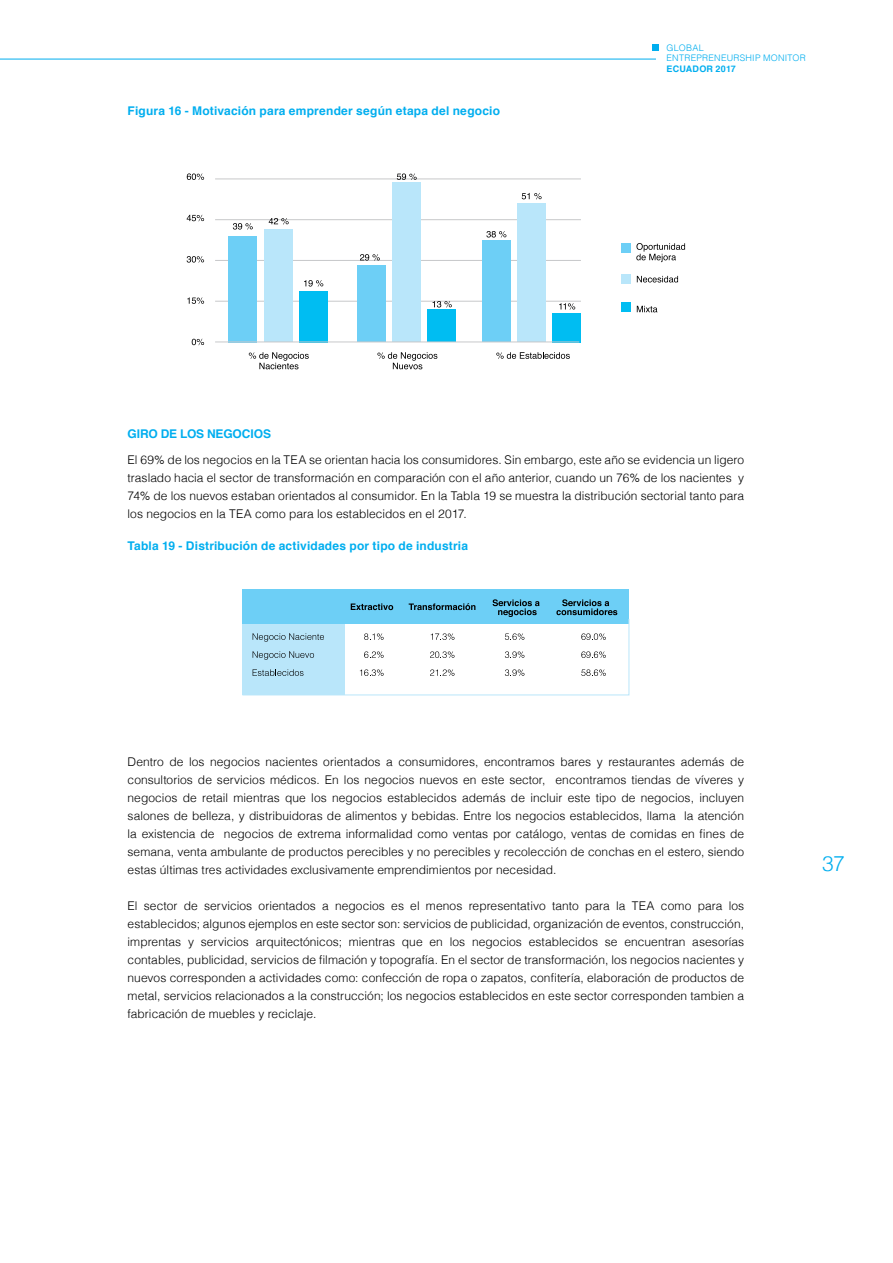
<style>
.page{position:relative;width:893px;height:1263px;background:#fff}
.page>*{position:absolute;margin:0;border:0;box-sizing:border-box;transform-origin:0 0}
.t1{font:300 21px "Helvetica";color:#00aeef}
.t2{font:300 12px/18px "Helvetica";letter-spacing:.005em;color:#000;text-align:justify}
.t3{font:700 12px "Helvetica";letter-spacing:.015em;color:#00aeef}
.t4{font:700 12px "Helvetica";letter-spacing:-.005em;color:#00aeef}
.t5{font:300 9px/10.5px "Helvetica";letter-spacing:.03em;color:#00aeef}
.t6{font:700 9px "Helvetica";letter-spacing:.02em;color:#00aeef}
</style>
<div class="page">
<hr style="left:0;top:59px;width:656px;height:1px;background:#00aeef">
<svg style="left:653px;top:45px;width:6px;height:6px"></svg>
<hr style="left:215px;top:301px;width:366px;height:1px;background:#c7c8ca">
<hr style="left:215px;top:260px;width:366px;height:1px;background:#c7c8ca">
<hr style="left:215px;top:219px;width:366px;height:1px;background:#c7c8ca">
<hr style="left:215px;top:179px;width:366px;height:1px;background:#c7c8ca">
<div style="left:229px;top:236px;width:28px;height:106px;background:#6dcff6"></div>
<div style="left:299px;top:291px;width:28px;height:51px;background:#00bdf2"></div>
<div style="left:264px;top:229px;width:28px;height:113px;background:#b9e6fa"></div>
<div style="left:357px;top:265px;width:28px;height:77px;background:#6dcff6"></div>
<div style="left:428px;top:309px;width:28px;height:33px;background:#00bdf2"></div>
<div style="left:393px;top:183px;width:28px;height:159px;background:#b9e6fa"></div>
<div style="left:482px;top:240px;width:28px;height:102px;background:#6dcff6"></div>
<div style="left:553px;top:313px;width:28px;height:29px;background:#00bdf2"></div>
<div style="left:518px;top:203px;width:28px;height:139px;background:#b9e6fa"></div>
<hr style="left:215px;top:342px;width:364px;height:1px;background:#c7c8ca">
<svg style="left:192px;top:339px;width:12px;height:6px"></svg>
<svg style="left:187px;top:297px;width:17px;height:7px"></svg>
<svg style="left:187px;top:256px;width:17px;height:7px"></svg>
<svg style="left:187px;top:215px;width:17px;height:6px"></svg>
<svg style="left:187px;top:173px;width:17px;height:7px"></svg>
<svg style="left:233px;top:223px;width:20px;height:7px"></svg>
<svg style="left:269px;top:218px;width:20px;height:6px"></svg>
<svg style="left:304px;top:280px;width:19px;height:7px"></svg>
<svg style="left:360px;top:254px;width:20px;height:7px"></svg>
<svg style="left:486px;top:231px;width:20px;height:6px"></svg>
<svg style="left:522px;top:193px;width:20px;height:6px"></svg>
<svg style="left:559px;top:303px;width:16px;height:7px"></svg>
<svg style="left:397px;top:173px;width:20px;height:7px"></svg>
<svg style="left:432px;top:301px;width:20px;height:6px"></svg>
<div style="left:621px;top:243px;width:9px;height:9px;background:#6dcff6"></div>
<div style="left:621px;top:274px;width:9px;height:10px;background:#b9e6fa"></div>
<div style="left:621px;top:302px;width:9px;height:9px;background:#00bdf2"></div>
<svg style="left:249px;top:352px;width:60px;height:17px"></svg>
<svg style="left:377px;top:352px;width:60px;height:17px"></svg>
<svg style="left:496px;top:352px;width:74px;height:7px"></svg>
<svg style="left:636px;top:243px;width:49px;height:19px"></svg>
<svg style="left:637px;top:276px;width:41px;height:6px"></svg>
<svg style="left:637px;top:306px;width:20px;height:6px"></svg>
<div style="left:242px;top:589px;width:386px;height:34px;background:#6dcff6"></div>
<svg style="left:242px;top:599px;width:388px;height:97px"></svg>
<p class="t3" style="left:128px;top:101px;width:374px">Figura 16 - Motivación para emprender según etapa del negocio</p>
<p class="t5" style="left:667px;top:42px;width:141px">GLOBAL<br>ENTREPRENEURSHIP MONITOR</p>
<p class="t6" style="left:667px;top:62px;width:71px">ECUADOR 2017</p>
<p class="t4" style="left:128px;top:424px;width:145px">GIRO DE LOS NEGOCIOS</p>
<p class="t2" style="left:128px;top:450px;width:618px">El 69% de los negocios en la TEA se orientan hacia los consumidores. Sin embargo, este año se evidencia un ligero traslado hacia el sector de transformación en comparación con el año anterior, cuando un 76% de los nacientes y 74% de los nuevos estaban orientados al consumidor. En la Tabla 19 se muestra la distribución sectorial tanto para los negocios en la TEA como para los establecidos en el 2017.</p>
<p class="t3" style="left:128px;top:536px;width:342px">Tabla 19 - Distribución de actividades por tipo de industria</p>
<p class="t2" style="left:128px;top:752px;width:618px">Dentro de los negocios nacientes orientados a consumidores, encontramos bares y restaurantes además de consultorios de servicios médicos. En los negocios nuevos en este sector, encontramos tiendas de víveres y negocios de retail mientras que los negocios establecidos además de incluir este tipo de negocios, incluyen salones de belleza, y distribuidoras de alimentos y bebidas. Entre los negocios establecidos, llama la atención la existencia de negocios de extrema informalidad como ventas por catálogo, ventas de comidas en fines de semana, venta ambulante de productos perecibles y no perecibles y recolección de conchas en el estero, siendo estas últimas tres actividades exclusivamente emprendimientos por necesidad.</p>
<p class="t2" style="left:128px;top:896px;width:618px">El sector de servicios orientados a negocios es el menos representativo tanto para la TEA como para los establecidos; algunos ejemplos en este sector son: servicios de publicidad, organización de eventos, construcción, imprentas y servicios arquitectónicos; mientras que en los negocios establecidos se encuentran asesorías contables, publicidad, servicios de filmación y topografía. En el sector de transformación, los negocios nacientes y nuevos corresponden a actividades como: confección de ropa o zapatos, confitería, elaboración de productos de metal, servicios relacionados a la construcción; los negocios establecidos en este sector corresponden tambien a fabricación de muebles y reciclaje.</p>
<h1 class="t1" style="left:822px;top:845px;width:24px">37</h1>
</div>
